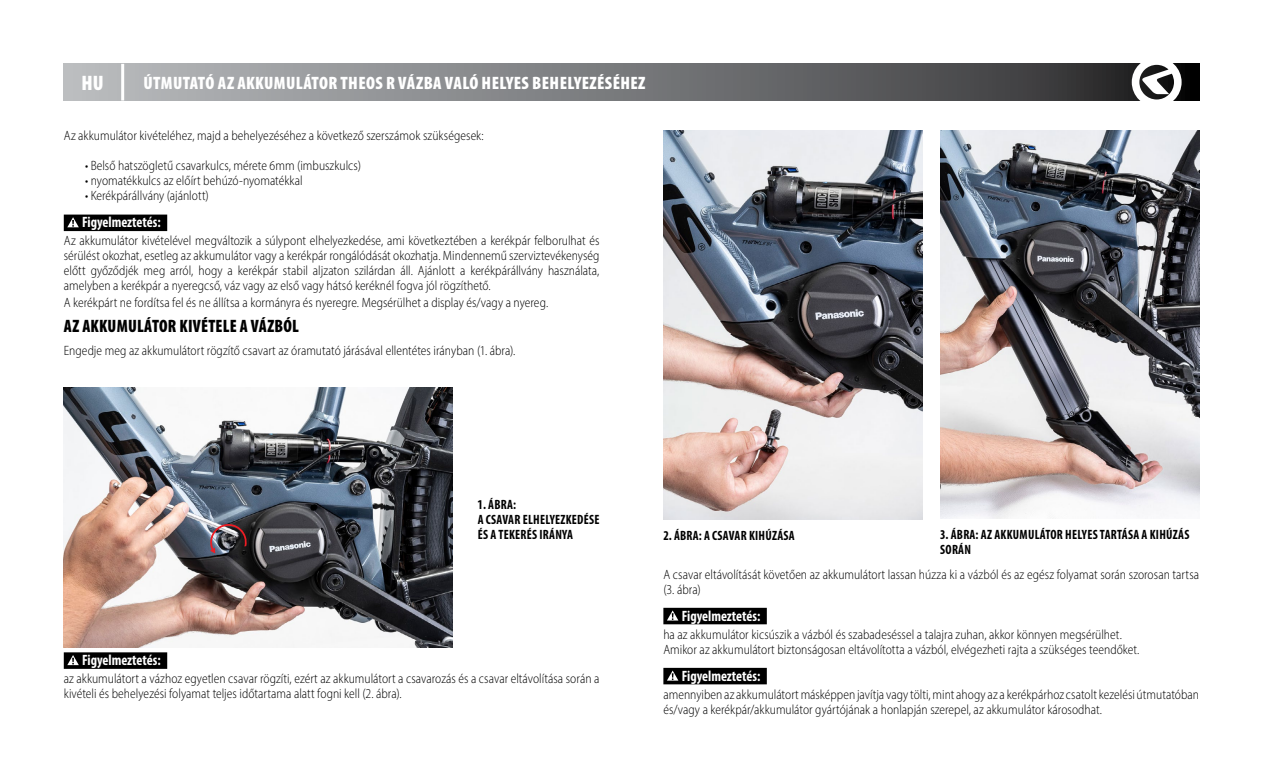
<style>
.page{position:relative;width:1263px;height:783px;background:#fff}
.page>*{position:absolute;margin:0;border:0;box-sizing:border-box;transform-origin:0 0}
.t1{font:900 condensed 21px "Myriad Pro";color:#fff}
.t2{font:900 condensed 18px "Myriad Pro";letter-spacing:.02em;color:#fff}
.t3{font:900 condensed 18px "Myriad Pro";letter-spacing:.015em;color:#000;scale:.95 1}
.t4{font:700 condensed 15px "Myriad Pro";color:#fff;scale:.95 1}
.t5{font:300 semi-condensed 13.5px/15px "Myriad Pro";letter-spacing:.005em;color:#000;scale:.95 1}
.t6{font:700 condensed 13.5px/15px "Myriad Pro";letter-spacing:.02em;color:#000;scale:.95 1}
</style>
<div class="page">
<div style="left:64px;top:214px;width:103px;height:17px;background:#000"></div>
<div style="left:64px;top:652px;width:103px;height:16px;background:#000"></div>
<div style="left:663px;top:607px;width:104px;height:17px;background:#000"></div>
<div style="left:663px;top:667px;width:104px;height:17px;background:#000"></div>
<svg style="left:67px;top:217px;width:12px;height:10px"></svg>
<svg style="left:67px;top:655px;width:12px;height:10px"></svg>
<svg style="left:667px;top:610px;width:11px;height:10px"></svg>
<svg style="left:667px;top:670px;width:11px;height:10px"></svg>
<div style="left:64px;top:64px;width:1135px;height:36px;background:linear-gradient(to right,#bfc2c5,#282729)"></div>
<hr style="left:121px;top:64px;width:3px;height:36px;background:#fff">
<svg style="left:1132px;top:63px;width:49px;height:38px"></svg>
<img style="left:64px;top:388px;width:389px;height:259px">
<img style="left:663px;top:130px;width:260px;height:389px">
<img style="left:940px;top:130px;width:259px;height:388px">
<svg style="left:210px;top:523px;width:37px;height:30px"></svg>
<h1 class="t1" style="left:81px;top:70px;width:24px">HU</h1>
<h2 class="t2" style="left:143px;top:71px;width:503px">ÚTMUTATÓ AZ AKKUMULÁTOR THEOS R VÁZBA VALÓ HELYES BEHELYEZÉSÉHEZ</h2>
<p class="t5" style="left:64px;top:128px;width:444px">Az akkumulátor kivételéhez, majd a behelyezéséhez a következő szerszámok szükségesek:</p>
<p class="t5" style="left:85px;top:158px;width:292px">• Belső hatszögletű csavarkulcs, mérete 6mm (imbuszkulcs)</p>
<p class="t5" style="left:85px;top:173px;width:231px">• nyomatékkulcs az előírt behúzó-nyomatékkal</p>
<p class="t5" style="left:85px;top:188px;width:132px">• Kerékpárállvány (ajánlott)</p>
<p class="t4" style="left:82px;top:213px;width:84px">Figyelmeztetés:</p>
<p class="t5" style="left:64px;top:233px;width:565px;text-align:justify">Az akkumulátor kivételével megváltozik a súlypont elhelyezkedése, ami következtében a kerékpár felborulhat és sérülést okozhat, esetleg az akkumulátor vagy a kerékpár rongálódását okozhatja. Mindennemű szerviztevékenység előtt győződjék meg arról, hogy a kerékpár stabil aljzaton szilárdan áll. Ajánlott a kerékpárállvány használata, amelyben a kerékpár a nyeregcső, váz vagy az első vagy hátsó keréknél fogva jól rögzíthető.</p>
<p class="t5" style="left:64px;top:295px;width:511px">A kerékpárt ne fordítsa fel és ne állítsa a kormányra és nyeregre. Megsérülhet a display és/vagy a nyereg.</p>
<h2 class="t3" style="left:64px;top:314px;width:249px">AZ AKKUMULÁTOR KIVÉTELE A VÁZBÓL</h2>
<p class="t5" style="left:64px;top:343px;width:477px">Engedje meg az akkumulátort rögzítő csavart az óramutató járásával ellentétes irányban (1. ábra).</p>
<p class="t6" style="left:478px;top:497px;width:130px">1. ÁBRA:<br>A CSAVAR ELHELYEZKEDÉSE<br>ÉS A TEKERÉS IRÁNYA</p>
<p class="t4" style="left:82px;top:650px;width:84px">Figyelmeztetés:</p>
<p class="t5" style="left:64px;top:670px;width:565px">az akkumulátort a vázhoz egyetlen csavar rögzíti, ezért az akkumulátort a csavarozás és a csavar eltávolítása során a kivételi és behelyezési folyamat teljes időtartama alatt fogni kell (2. ábra).</p>
<p class="t6" style="left:663px;top:527px;width:140px">2. ÁBRA: A CSAVAR KIHÚZÁSA</p>
<p class="t6" style="left:940px;top:527px;width:264px">3. ÁBRA: AZ AKKUMULÁTOR HELYES TARTÁSA A KIHÚZÁS<br>SORÁN</p>
<p class="t5" style="left:663px;top:566px;width:565px">A csavar eltávolítását követően az akkumulátort lassan húzza ki a vázból és az egész folyamat során szorosan tartsa (3. ábra)</p>
<p class="t4" style="left:682px;top:606px;width:84px">Figyelmeztetés:</p>
<p class="t5" style="left:663px;top:626px;width:503px">ha az akkumulátor kicsúszik a vázból és szabadeséssel a talajra zuhan, akkor könnyen megsérülhet.<br>Amikor az akkumulátort biztonságosan eltávolította a vázból, elvégezheti rajta a szükséges teendőket.</p>
<p class="t4" style="left:682px;top:666px;width:84px">Figyelmeztetés:</p>
<p class="t5" style="left:663px;top:686px;width:565px">amennyiben az akkumulátort másképpen javítja vagy tölti, mint ahogy az a kerékpárhoz csatolt kezelési útmutatóban és/vagy a kerékpár/akkumulátor gyártójának a honlapján szerepel, az akkumulátor károsodhat.</p>
</div>
